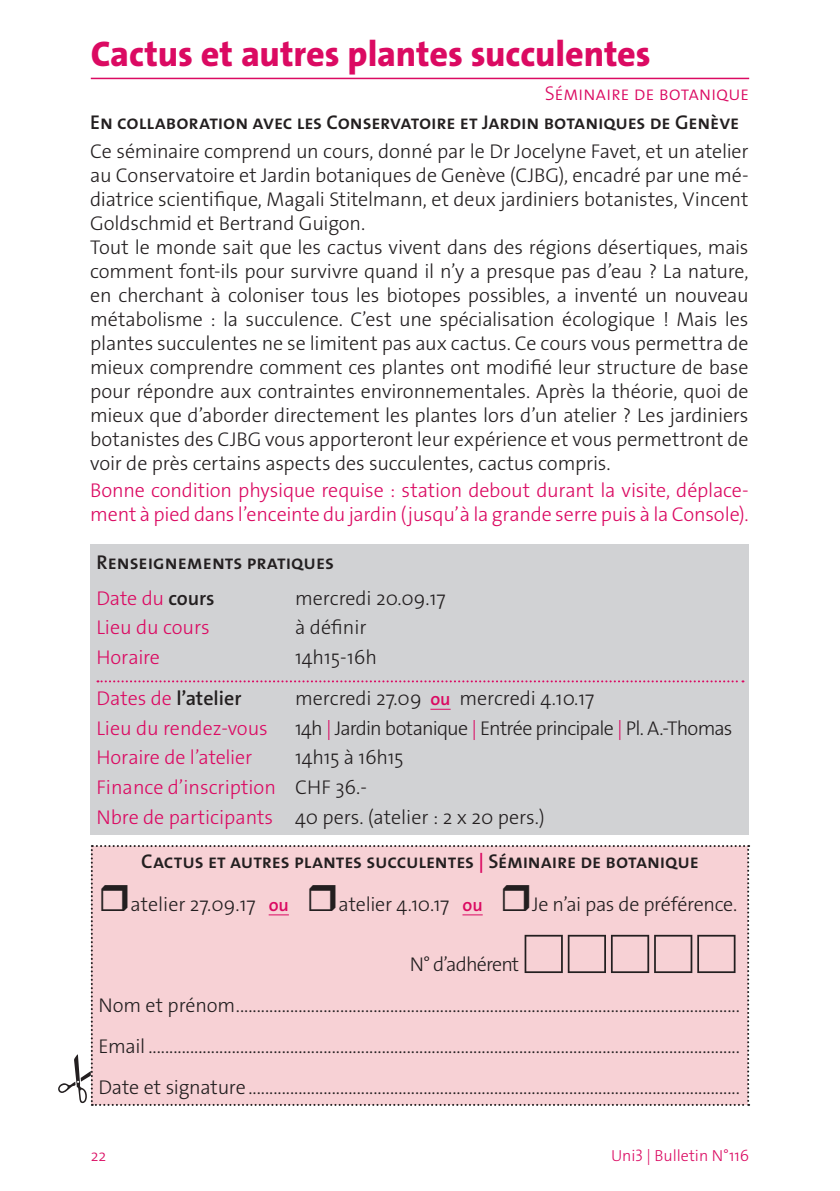
<style>
.page{position:relative;width:840px;height:1191px;background:#fff}
.page>*{position:absolute;margin:0;border:0;box-sizing:border-box;transform-origin:0 0}
.t1{font:800 36px "The Sans Os F";letter-spacing:-.005em;color:#db0a62}
.t2{font:300 20px/24px "The Sans Os F";letter-spacing:-.01em;color:#231f20}
.t3{font:300 20px/24px "The Sans Os F";letter-spacing:-.01em;color:#db0a62}
.t4{font:600 20px/43.2px "The Sans Os F";letter-spacing:-.005em;color:#231f20}
.t5{font:300 20px "The Sans Os F";letter-spacing:-.045em;color:#231f20}
.t6{font:300 16px "The Sans Os F";color:#db0a62}
.s1{font-weight:300;color:#db0a62}
.s2{font-weight:600;font-size:18px;color:#db0a62}
.s3{color:#db0a62}
.s4{font-weight:300}
.s5{font-size:18px;color:#db0a62}
</style>
<div class="page">
<hr style="left:91px;top:78px;width:657px;height:1px;background:#db0a62">
<div style="left:91px;top:544px;width:657px;height:290px;background:#d1d2d4"></div>
<svg style="left:97px;top:680px;width:646px;height:2px"></svg>
<svg style="left:430px;top:709px;width:20px;height:1px"></svg>
<svg style="left:58px;top:845px;width:690px;height:261px;background:#f6d3d6"></svg>
<h1 class="t1" style="left:91px;top:31px;width:561px">Cactus et autres plantes succulentes</h1>
<p class="t3" style="left:544px;top:81px;width:206px">Séminaire de botanique</p>
<p class="t4" style="left:90px;top:100px;width:650px">En collaboration avec les Conservatoire et Jardin botaniques de Genève</p>
<p class="t2" style="left:90px;top:140px;width:659px">Ce séminaire comprend un cours, donné par le Dr Jocelyne Favet, et un atelier au Conservatoire et Jardin botaniques de Genève (CJBG), encadré par une mé&shy;diatrice scientifique, Magali Stitelmann, et deux jardiniers botanistes, Vincent Goldschmid et Bertrand Guigon.<br>Tout le monde sait que les cactus vivent dans des régions désertiques, mais comment font-ils pour survivre quand il n’y a presque pas d’eau ? La nature, en cherchant à coloniser tous les biotopes possibles, a inventé un nouveau métabolisme : la succulence. C’est une spécialisation écologique ! Mais les plantes succulentes ne se limitent pas aux cactus. Ce cours vous permettra de mieux comprendre comment ces plantes ont modifié leur structure de base pour répondre aux contraintes environnementales. Après la théorie, quoi de mieux que d’aborder directement les plantes lors d’un atelier ? Les jardiniers botanistes des CJBG vous apporteront leur expérience et vous permettront de voir de près certains aspects des succulentes, cactus compris.</p>
<p class="t3" style="left:90px;top:479px;width:659px">Bonne condition physique requise : station debout durant la visite, déplace&shy;ment à pied dans l’enceinte du jardin (jusqu’à la grande serre puis à la Console).</p>
<p class="t4" style="left:96px;top:545px;width:239px;line-height:35.4px">Renseignements pratiques<br><span class="s1">Date du</span> cours</p>
<p class="t2" style="left:295px;top:586px;width:152px">mercredi 20.09.17</p>
<p class="t3" style="left:96px;top:616px;width:115px">Lieu du cours</p>
<p class="t2" style="left:295px;top:616px;width:73px">à définir</p>
<p class="t3" style="left:96px;top:645px;width:65px">Horaire</p>
<p class="t2" style="left:295px;top:645px;width:83px">14h15-16h</p>
<p class="t4" style="left:96px;top:677px;width:146px"><span class="s1">Dates de</span> l’atelier</p>
<p class="t2" style="left:295px;top:686px;width:300px">mercredi 27.09 <span class="s2">ou</span> mercredi 4.10.17</p>
<p class="t3" style="left:96px;top:716px;width:173px">Lieu du rendez-vous</p>
<p class="t5" style="left:295px;top:715px;width:438px">14h <span class="s3">|</span> Jardin botanique <span class="s3">|</span> Entrée principale <span class="s3">|</span> Pl. A.-Thomas</p>
<p class="t3" style="left:96px;top:746px;width:157px">Horaire de l’atelier</p>
<p class="t2" style="left:96px;top:743px;width:449px;line-height:29.6px;text-indent:198px">14h15 à 16h15<br><span class="s3">Finance d’inscription</span> CHF 36.-<br><span class="s3">Nbre de participants</span> 40 pers. (atelier : 2 x 20 pers.)</p>
<p class="t4" style="left:130px;top:839px;width:569px;text-indent:11px">Cactus et autres plantes succulentes <span class="s3">|</span> Séminaire de botanique <span class="s4">atelier 27.09.17</span> <span class="s5">ou</span></p>
<p class="t2" style="left:338px;top:892px;width:146px">atelier 4.10.17 <span class="s2">ou</span></p>
<p class="t2" style="left:532px;top:892px;width:206px">Je n’ai pas de préférence.</p>
<p class="t2" style="left:98px;top:943px;width:642px;line-height:41px;text-indent:311px">N° d’adhérent<br>Nom et prénom.........................................................................................................................<br>Email ..............................................................................................................................................<br>Date et signature ......................................................................................................................</p>
<p class="t6" style="left:91px;top:1145px;width:17px">22</p>
<p class="t6" style="left:610px;top:1145px;width:140px">Uni3 | Bulletin N°116</p>
</div>
